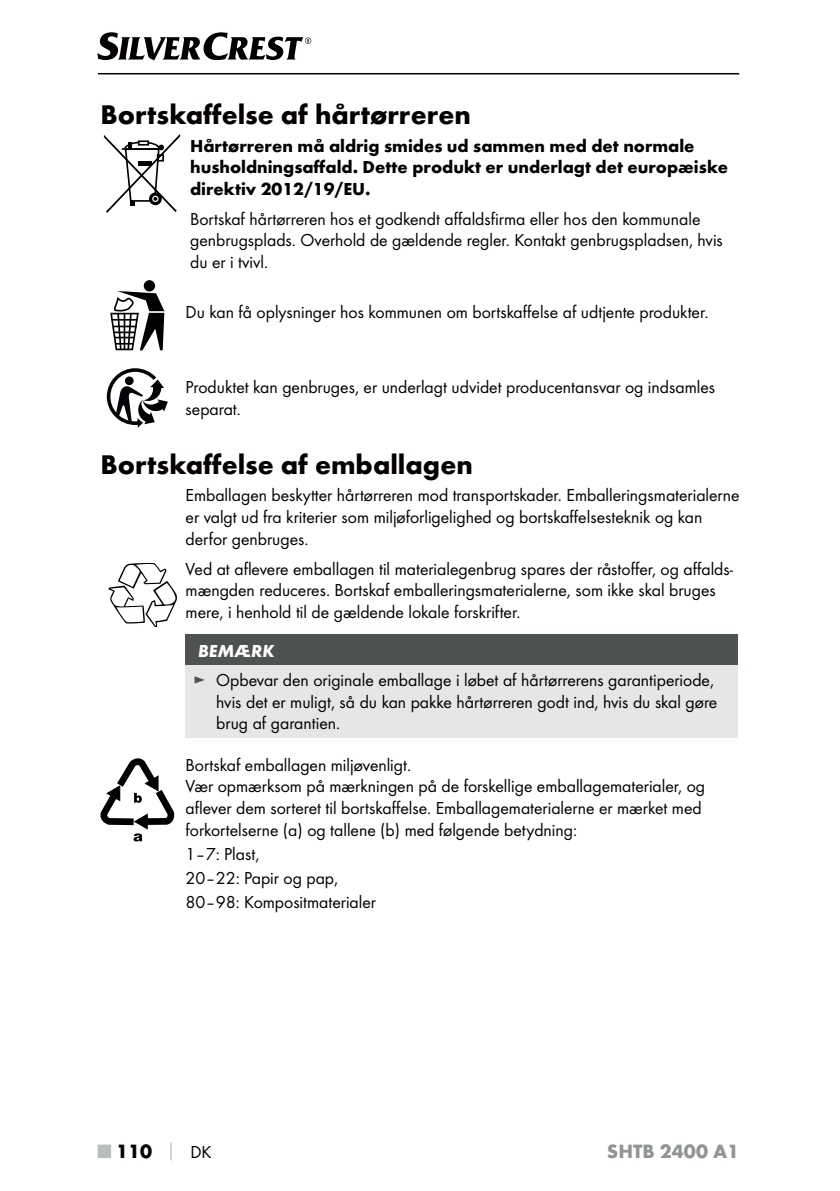
<style>
.page{position:relative;width:840px;height:1191px;background:#fff}
.page>*{position:absolute;margin:0;border:0;box-sizing:border-box;transform-origin:0 0}
.t1{font:700 28px "Futura";color:#040000}
.t2{font:700 20px "Futura";color:#919496}
.t3{font:700 20px "Futura";color:#040000}
.t4{font:18px/21.6px "Futura Boo";color:#040000}
.t5{font:700 18px/21.6px "Futura";color:#040000}
.t6{font:italic 700 18px "Futura";color:#fff}
.s1{color:#4e5252}
.s2{color:#babdbd}
.s3{font-size:18px;color:#babdbd}
.s4{font-family:"Futura Boo";font-weight:400;font-size:18px}
</style>
<div class="page">
<hr style="left:98px;top:73px;width:640px;height:1px;background:#040000">
<svg style="left:97px;top:32px;width:214px;height:28px"></svg>
<div style="left:144px;top:280px;width:11px;height:11px;background:#000;border-radius:50%"></div>
<svg style="left:110px;top:291px;width:54px;height:60px"></svg>
<svg style="left:107px;top:368px;width:61px;height:60px"></svg>
<div style="left:185px;top:634px;width:552px;height:30px;background:#4e5252"></div>
<div style="left:185px;top:664px;width:552px;height:73px;background:#e6e6e5"></div>
<svg style="left:100px;top:758px;width:74px;height:83px"></svg>
<svg style="left:104px;top:134px;width:76px;height:79px"></svg>
<svg style="left:108px;top:563px;width:69px;height:64px"></svg>
<h1 class="t1" style="left:100px;top:104px;width:372px">Bortskaffelse af hårtørreren</h1>
<p class="t5" style="left:190px;top:136px;width:539px">Hårtørreren må aldrig smides ud sammen med det normale husholdningsaffald. Dette produkt er underlagt det europæiske direktiv 2012/19/EU.</p>
<p class="t4" style="left:190px;top:209px;width:534px">Bortskaf hårtørreren hos et godkendt affaldsfirma eller hos den kommunale genbrugsplads. Overhold de gældende regler. Kontakt genbrugspladsen, hvis du er i tvivl.</p>
<p class="t4" style="left:185px;top:302px;width:524px">Du kan få oplysninger hos kommunen om bortskaffelse af udtjente produkter.</p>
<p class="t4" style="left:185px;top:377px;width:530px">Produktet kan genbruges, er underlagt udvidet producentansvar og indsamles separat.</p>
<h1 class="t1" style="left:100px;top:454px;width:373px">Bortskaffelse af emballagen</h1>
<p class="t4" style="left:185px;top:485px;width:555px">Emballagen beskytter hårtørreren mod transportskader. Emballeringsmaterialerne er valgt ud fra kriterier som miljøforligelighed og bortskaffelsesteknik og kan derfor genbruges.</p>
<p class="t4" style="left:185px;top:559px;width:548px">Ved at aflevere emballagen til materialegenbrug spares der råstoffer, og affalds&shy;mængden reduceres. Bortskaf emballeringsmaterialerne, som ikke skal bruges mere, i henhold til de gældende lokale forskrifter.</p>
<p class="t6" style="left:198px;top:644px;width:78px">BEMÆRK</p>
<p class="t4" style="left:216px;top:670px;width:502px;text-indent:-23px"><span class="s1">►</span> Opbevar den originale emballage i løbet af hårtørrerens garantiperiode, hvis det er muligt, så du kan pakke hårtørreren godt ind, hvis du skal gøre brug af garantien.</p>
<p class="t4" style="left:185px;top:755px;width:520px">Bortskaf emballagen miljøvenligt.<br>Vær opmærksom på mærkningen på de forskellige emballagematerialer, og aflever dem sorteret til bortskaffelse. Emballagematerialerne er mærket med forkortelserne (a) og tallene (b) med følgende betydning:</p>
<p class="t4" style="left:185px;top:842px;width:192px;line-height:24px">1–7: Plast,<br>20–22: Papir og pap,<br>80–98: Kompositmaterialer</p>
<p class="t3" style="left:98px;top:1143px;width:115px"><span class="s2">■</span> 110 <span class="s3">│</span> <span class="s4">DK</span></p>
<p class="t2" style="left:606px;top:1143px;width:134px">SHTB 2400 A1</p>
</div>
